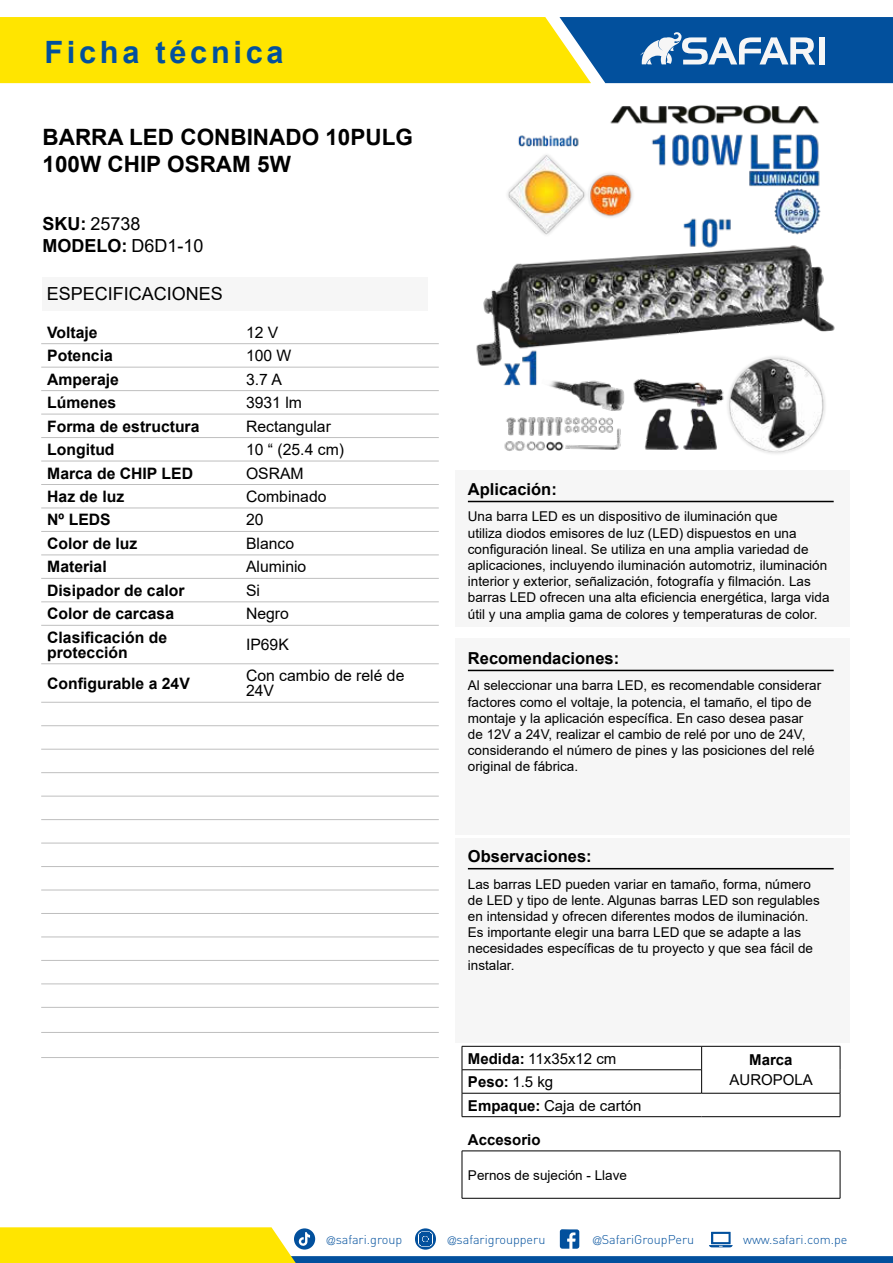
<style>
.page{position:relative;width:893px;height:1263px;background:#fff}
.page>*{position:absolute;margin:0;border:0;box-sizing:border-box;transform-origin:0 0}
.t1{font:700 30.75px "Arial";letter-spacing:.12em;color:#02509d}
.t2{font:700 22.5px/27px "Arial";color:#000}
.t3{font:18px/21.9px "Arial";color:#000}
.t4{font:700 16.5px "Arial";color:#000}
.t5{font:700 15.75px/15px "Arial";color:#000}
.t6{font:15.75px/15px "Arial";color:#000}
.t7{font:15px "Arial";color:#000}
.t8{font:700 15px "Arial";color:#000}
.t9{font:13.5px/16.2px "Arial";color:#000}
.t10{font:300 12.6px "DIN";color:#02509d}
.s1{font-weight:700}
.s2{font-weight:400}
.s3{font-family:"Helvetica LT Std";font-stretch:condensed;font-size:11.25px}
</style>
<div class="page">
<svg style="left:0;top:1227px;width:893px;height:36px"></svg>
<svg style="left:0;top:17px;width:893px;height:66px;background:#b1b83e"></svg>
<div style="left:819px;top:37px;width:6px;height:27px;background:#f6f6f6"></div>
<div style="left:455px;top:470px;width:395px;height:157px;background:#f6f6f6"></div>
<hr style="left:468px;top:501px;width:366px;height:1px;background:#000">
<div style="left:455px;top:638px;width:395px;height:196px;background:#f6f6f6"></div>
<hr style="left:468px;top:670px;width:366px;height:1px;background:#000">
<div style="left:455px;top:838px;width:395px;height:204px;background:#f6f6f6"></div>
<hr style="left:468px;top:868px;width:366px;height:1px;background:#000">
<hr style="left:462px;top:1151px;width:378px;height:1px;background:#000">
<hr style="left:462px;top:1151px;width:1px;height:47px;background:#000">
<hr style="left:840px;top:1151px;width:1px;height:47px;background:#000">
<hr style="left:462px;top:1198px;width:378px;height:1px;background:#000">
<hr style="left:41px;top:343px;width:199px;height:1px;background:#bfbfbf">
<hr style="left:240px;top:343px;width:199px;height:1px;background:#bfbfbf">
<hr style="left:41px;top:1057px;width:199px;height:1px;background:#bfbfbf">
<hr style="left:240px;top:1057px;width:199px;height:1px;background:#bfbfbf">
<hr style="left:41px;top:367px;width:199px;height:1px;background:#bfbfbf">
<hr style="left:240px;top:367px;width:199px;height:1px;background:#bfbfbf">
<hr style="left:41px;top:390px;width:199px;height:1px;background:#bfbfbf">
<hr style="left:240px;top:390px;width:199px;height:1px;background:#bfbfbf">
<hr style="left:41px;top:414px;width:199px;height:1px;background:#bfbfbf">
<hr style="left:240px;top:414px;width:199px;height:1px;background:#bfbfbf">
<hr style="left:41px;top:437px;width:199px;height:1px;background:#bfbfbf">
<hr style="left:240px;top:437px;width:199px;height:1px;background:#bfbfbf">
<hr style="left:41px;top:461px;width:199px;height:1px;background:#bfbfbf">
<hr style="left:240px;top:461px;width:199px;height:1px;background:#bfbfbf">
<hr style="left:41px;top:484px;width:199px;height:1px;background:#bfbfbf">
<hr style="left:240px;top:484px;width:199px;height:1px;background:#bfbfbf">
<hr style="left:41px;top:508px;width:199px;height:1px;background:#bfbfbf">
<hr style="left:240px;top:508px;width:199px;height:1px;background:#bfbfbf">
<hr style="left:41px;top:531px;width:199px;height:1px;background:#bfbfbf">
<hr style="left:240px;top:531px;width:199px;height:1px;background:#bfbfbf">
<hr style="left:41px;top:555px;width:199px;height:1px;background:#bfbfbf">
<hr style="left:240px;top:555px;width:199px;height:1px;background:#bfbfbf">
<hr style="left:41px;top:578px;width:199px;height:1px;background:#bfbfbf">
<hr style="left:240px;top:578px;width:199px;height:1px;background:#bfbfbf">
<hr style="left:41px;top:602px;width:199px;height:1px;background:#bfbfbf">
<hr style="left:240px;top:602px;width:199px;height:1px;background:#bfbfbf">
<hr style="left:41px;top:625px;width:199px;height:1px;background:#bfbfbf">
<hr style="left:240px;top:625px;width:199px;height:1px;background:#bfbfbf">
<hr style="left:41px;top:663px;width:199px;height:1px;background:#bfbfbf">
<hr style="left:240px;top:663px;width:199px;height:1px;background:#bfbfbf">
<hr style="left:41px;top:702px;width:199px;height:1px;background:#bfbfbf">
<hr style="left:240px;top:702px;width:199px;height:1px;background:#bfbfbf">
<hr style="left:41px;top:725px;width:199px;height:1px;background:#bfbfbf">
<hr style="left:240px;top:725px;width:199px;height:1px;background:#bfbfbf">
<hr style="left:41px;top:749px;width:199px;height:1px;background:#bfbfbf">
<hr style="left:240px;top:749px;width:199px;height:1px;background:#bfbfbf">
<hr style="left:41px;top:772px;width:199px;height:1px;background:#bfbfbf">
<hr style="left:240px;top:772px;width:199px;height:1px;background:#bfbfbf">
<hr style="left:41px;top:796px;width:199px;height:1px;background:#bfbfbf">
<hr style="left:240px;top:796px;width:199px;height:1px;background:#bfbfbf">
<hr style="left:41px;top:819px;width:199px;height:1px;background:#bfbfbf">
<hr style="left:240px;top:819px;width:199px;height:1px;background:#bfbfbf">
<hr style="left:41px;top:843px;width:199px;height:1px;background:#bfbfbf">
<hr style="left:240px;top:843px;width:199px;height:1px;background:#bfbfbf">
<hr style="left:41px;top:866px;width:199px;height:1px;background:#bfbfbf">
<hr style="left:240px;top:866px;width:199px;height:1px;background:#bfbfbf">
<hr style="left:41px;top:890px;width:199px;height:1px;background:#bfbfbf">
<hr style="left:240px;top:890px;width:199px;height:1px;background:#bfbfbf">
<hr style="left:41px;top:913px;width:199px;height:1px;background:#bfbfbf">
<hr style="left:240px;top:913px;width:199px;height:1px;background:#bfbfbf">
<hr style="left:41px;top:937px;width:199px;height:1px;background:#bfbfbf">
<hr style="left:240px;top:937px;width:199px;height:1px;background:#bfbfbf">
<hr style="left:41px;top:960px;width:199px;height:1px;background:#bfbfbf">
<hr style="left:240px;top:960px;width:199px;height:1px;background:#bfbfbf">
<hr style="left:41px;top:984px;width:199px;height:1px;background:#bfbfbf">
<hr style="left:240px;top:984px;width:199px;height:1px;background:#bfbfbf">
<hr style="left:41px;top:1007px;width:199px;height:1px;background:#bfbfbf">
<hr style="left:240px;top:1007px;width:199px;height:1px;background:#bfbfbf">
<hr style="left:41px;top:1032px;width:199px;height:1px;background:#bfbfbf">
<hr style="left:240px;top:1032px;width:199px;height:1px;background:#bfbfbf">
<img style="left:476px;top:105px;width:359px;height:349px">
<div style="left:43px;top:277px;width:385px;height:33px;background:#f6f6f6"></div>
<hr style="left:462px;top:1069px;width:239px;height:1px;background:#000">
<hr style="left:462px;top:1093px;width:240px;height:1px;background:#000">
<hr style="left:702px;top:1093px;width:138px;height:1px;background:#000">
<hr style="left:462px;top:1046px;width:240px;height:1px;background:#000">
<hr style="left:702px;top:1046px;width:138px;height:1px;background:#000">
<svg style="left:701px;top:1046px;width:1px;height:47px"></svg>
<svg style="left:462px;top:1046px;width:1px;height:70px"></svg>
<svg style="left:840px;top:1046px;width:1px;height:70px"></svg>
<hr style="left:462px;top:1116px;width:240px;height:1px;background:#000">
<hr style="left:702px;top:1116px;width:138px;height:1px;background:#000">
<h1 class="t1" style="left:44px;top:34px;width:241px">Ficha técnica</h1>
<h2 class="t2" style="left:43px;top:126px;width:372px">BARRA LED CONBINADO 10PULG<br>100W CHIP OSRAM 5W</h2>
<h3 class="t3" style="left:43px;top:213px;width:162px"><span class="s1">SKU:</span> 25738<br><span class="s1">MODELO:</span> D6D1-10</h3>
<h3 class="t3" style="left:47px;top:282px;width:178px">ESPECIFICACIONES</h3>
<p class="t5" style="left:47px;top:326px;width:52px">Voltaje</p>
<p class="t6" style="left:246px;top:326px;width:34px">12 V</p>
<p class="t5" style="left:47px;top:350px;width:67px">Potencia</p>
<p class="t6" style="left:246px;top:350px;width:47px">100 W</p>
<p class="t5" style="left:47px;top:373px;width:73px">Amperaje</p>
<p class="t6" style="left:246px;top:371px;width:37px">3.7 A</p>
<p class="t5" style="left:47px;top:396px;width:71px">Lúmenes</p>
<p class="t6" style="left:246px;top:396px;width:58px">3931 lm</p>
<p class="t5" style="left:47px;top:420px;width:154px">Forma de estructura</p>
<p class="t6" style="left:246px;top:418px;width:86px">Rectangular</p>
<p class="t5" style="left:47px;top:443px;width:69px">Longitud</p>
<p class="t6" style="left:246px;top:442px;width:100px">10 “ (25.4 cm)</p>
<p class="t5" style="left:47px;top:467px;width:147px">Marca de CHIP LED</p>
<p class="t6" style="left:246px;top:465px;width:59px">OSRAM</p>
<p class="t5" style="left:47px;top:490px;width:79px">Haz de luz</p>
<p class="t6" style="left:246px;top:490px;width:82px">Combinado</p>
<p class="t5" style="left:47px;top:514px;width:65px">Nº LEDS</p>
<p class="t6" style="left:246px;top:514px;width:19px">20</p>
<p class="t5" style="left:47px;top:537px;width:92px">Color de luz</p>
<p class="t6" style="left:246px;top:537px;width:50px">Blanco</p>
<p class="t5" style="left:47px;top:561px;width:61px">Material</p>
<p class="t6" style="left:246px;top:561px;width:62px">Aluminio</p>
<p class="t5" style="left:47px;top:584px;width:139px">Disipador de calor</p>
<p class="t6" style="left:246px;top:583px;width:16px">Si</p>
<p class="t5" style="left:47px;top:608px;width:128px">Color de carcasa</p>
<p class="t6" style="left:246px;top:606px;width:44px">Negro</p>
<p class="t5" style="left:47px;top:630px;width:121px">Clasificación de protección</p>
<p class="t6" style="left:246px;top:639px;width:44px">IP69K</p>
<p class="t5" style="left:47px;top:676px;width:144px">Configurable a 24V</p>
<p class="t6" style="left:246px;top:668px;width:160px">Con cambio de relé de<br>24V</p>
<p class="t4" style="left:468px;top:483px;width:90px">Aplicación:</p>
<p class="t9" style="left:468px;top:510px;width:363px">Una barra LED es un dispositivo de iluminación que<br>utiliza diodos emisores de luz (LED) dispuestos en una configuración lineal. Se utiliza en una amplia variedad de aplicaciones, incluyendo iluminación automotriz, iluminación interior y exterior, señalización, fotografía y filmación. Las barras LED ofrecen una alta eficiencia energética, larga vida útil y una amplia gama de colores y temperaturas de color.</p>
<p class="t4" style="left:468px;top:652px;width:153px">Recomendaciones:</p>
<p class="t9" style="left:468px;top:679px;width:355px">Al seleccionar una barra LED, es recomendable considerar factores como el voltaje, la potencia, el tamaño, el tipo de montaje y la aplicación específica. En caso desea pasar de 12V a 24V, realizar el cambio de relé por uno de 24V, considerando el número de pines y las posiciones del relé original de fábrica.</p>
<p class="t4" style="left:468px;top:850px;width:125px">Observaciones:</p>
<p class="t9" style="left:468px;top:877px;width:353px">Las barras LED pueden variar en tamaño, forma, número de LED y tipo de lente. Algunas barras LED son regulables en intensidad y ofrecen diferentes modos de iluminación.<br>Es importante elegir una barra LED que se adapte a las necesidades específicas de tu proyecto y que sea fácil de instalar.</p>
<p class="t7" style="left:468px;top:1053px;width:150px"><span class="s1">Medida:</span> 11x35x12 cm</p>
<p class="t8" style="left:749px;top:1054px;width:45px">Marca</p>
<p class="t8" style="left:468px;top:1076px;width:87px">Peso: <span class="s2">1.5 kg</span></p>
<p class="t7" style="left:730px;top:1074px;width:85px">AUROPOLA</p>
<p class="t7" style="left:468px;top:1100px;width:175px"><span class="s1">Empaque:</span> Caja de cartón</p>
<p class="t8" style="left:468px;top:1134px;width:74px">Accesorio</p>
<p class="t9" style="left:468px;top:1168px;width:161px">Pernos de sujeción - Llave</p>
<p class="t10" style="left:327px;top:1234px;width:77px"><span class="s3">@</span>safari.group</p>
<p class="t10" style="left:448px;top:1234px;width:99px"><span class="s3">@</span>safarigroupperu</p>
<p class="t10" style="left:593px;top:1234px;width:103px"><span class="s3">@</span>SafariGroupPeru</p>
<p class="t10" style="left:743px;top:1234px;width:106px">www.safari.com.pe</p>
</div>
